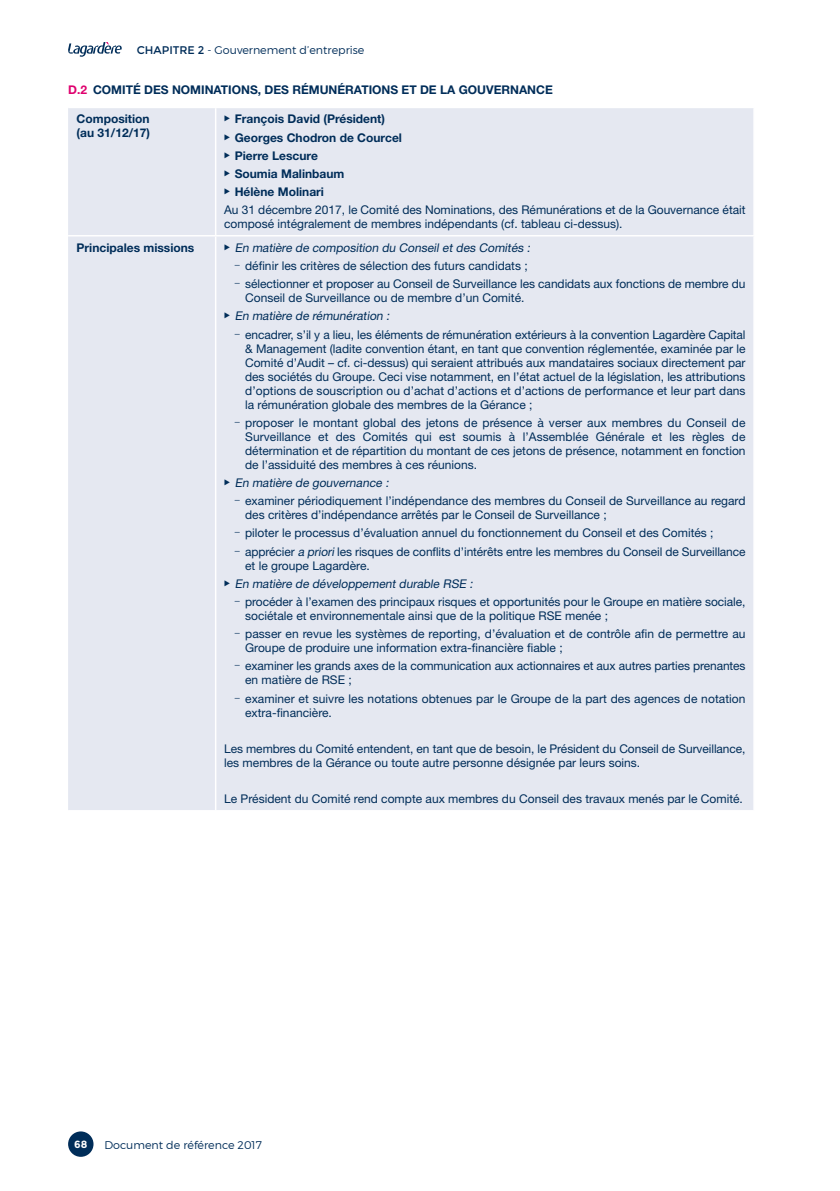
<style>
.page{position:relative;width:840px;height:1191px;background:#fff}
.page>*{position:absolute;margin:0;border:0;box-sizing:border-box;transform-origin:0 0}
.t1{font:12px/14px "Helvetica Neue LT Std";color:#002d59}
.t2{font:700 12px/18.2px "Helvetica Neue LT Std";color:#002d59}
.t3{font:italic 12px "Helvetica Neue LT Std";color:#002d59}
.t4{font:300 11.2px "Montserrat";color:#002d59}
.t5{font:700 10.4px "Montserrat";color:#fff}
.s1{font-weight:400}
.s2{color:#df006e}
.s3{font-style:italic}
</style>
<div class="page">
<div style="left:68px;top:108px;width:685px;height:702px;background:#e5e8f1"></div>
<hr style="left:215px;top:108px;width:1px;height:127px;background:#fff">
<hr style="left:68px;top:235px;width:686px;height:1px;background:#fff">
<hr style="left:215px;top:236px;width:1px;height:574px;background:#fff">
<div style="left:68px;top:1131px;width:25px;height:25px;background:#002d59;border-radius:50%"></div>
<svg style="left:68px;top:42px;width:54px;height:15px"></svg>
<svg style="left:224px;top:116px;width:6px;height:6px"></svg>
<svg style="left:224px;top:134px;width:6px;height:6px"></svg>
<svg style="left:224px;top:152px;width:6px;height:6px"></svg>
<svg style="left:224px;top:170px;width:6px;height:6px"></svg>
<svg style="left:224px;top:188px;width:6px;height:6px"></svg>
<svg style="left:224px;top:244px;width:6px;height:6px"></svg>
<svg style="left:224px;top:312px;width:6px;height:7px"></svg>
<svg style="left:224px;top:479px;width:6px;height:6px"></svg>
<svg style="left:224px;top:580px;width:6px;height:6px"></svg>
<p class="t4" style="left:137px;top:42px;width:229px"><span class="s1">CHAPITRE 2</span> - Gouvernement d’entreprise</p>
<p class="t2" style="left:68px;top:81px;width:486px"><span class="s2">D.2</span> COMITÉ DES NOMINATIONS, DES RÉMUNÉRATIONS ET DE LA GOUVERNANCE</p>
<p class="t2" style="left:77px;top:113px;width:75px;line-height:14px">Composition (au 31/12/17)</p>
<p class="t2" style="left:234px;top:111px;width:169px">François David (Président)<br>Georges Chodron de Courcel<br>Pierre Lescure<br>Soumia Malinbaum<br>Hélène Molinari</p>
<p class="t1" style="left:224px;top:204px;width:522px">Au 31 décembre 2017, le Comité des Nominations, des Rémunérations et de la Gouvernance était composé intégralement de membres indépendants (cf. tableau ci-dessus).</p>
<p class="t2" style="left:77px;top:239px;width:119px">Principales missions</p>
<p class="t3" style="left:234px;top:243px;width:298px">En matière de composition du Conseil et des Comités :</p>
<p class="t1" style="left:234px;top:260px;width:294px"><sup>–</sup> définir les critères de sélection des futurs candidats ;</p>
<p class="t1" style="left:245px;top:278px;width:501px;text-indent:-10px"><sup>–</sup> sélectionner et proposer au Conseil de Surveillance les candidats aux fonctions de membre du<br>Conseil de Surveillance ou de membre d’un Comité.</p>
<p class="t3" style="left:234px;top:312px;width:158px">En matière de rémunération :</p>
<p class="t1" style="left:245px;top:328px;width:501px;text-align:justify;text-indent:-10px"><sup>–</sup> encadrer, s’il y a lieu, les éléments de rémunération extérieurs à la convention Lagardère Capital &amp; Management (ladite convention étant, en tant que convention réglementée, examinée par le Comité d’Audit – cf. ci-dessus) qui seraient attribués aux mandataires sociaux directement par des sociétés du Groupe. Ceci vise notamment, en l’état actuel de la législation, les attributions d’options de souscription ou d’achat d’actions et d’actions de performance et leur part dans la rémunération globale des membres de la Gérance ;</p>
<p class="t1" style="left:245px;top:417px;width:501px;text-align:justify;text-indent:-10px"><sup>–</sup> proposer le montant global des jetons de présence à verser aux membres du Conseil de Surveillance et des Comités qui est soumis à l’Assemblée Générale et les règles de détermination et de répartition du montant de ces jetons de présence, notamment en fonction de l’assiduité des membres à ces réunions.</p>
<p class="t3" style="left:234px;top:478px;width:157px">En matière de gouvernance :</p>
<p class="t1" style="left:245px;top:495px;width:501px;text-indent:-10px"><sup>–</sup> examiner périodiquement l’indépendance des membres du Conseil de Surveillance au regard des critères d’indépendance arrêtés par le Conseil de Surveillance ;</p>
<p class="t1" style="left:234px;top:527px;width:480px"><sup>–</sup> piloter le processus d’évaluation annuel du fonctionnement du Conseil et des Comités ;</p>
<p class="t1" style="left:245px;top:545px;width:501px;text-indent:-10px"><sup>–</sup> apprécier <span class="s3">a priori</span> les risques de conflits d’intérêts entre les membres du Conseil de Surveillance et le groupe Lagardère.</p>
<p class="t3" style="left:234px;top:579px;width:241px">En matière de développement durable RSE :</p>
<p class="t1" style="left:245px;top:596px;width:501px;text-indent:-10px"><sup>–</sup> procéder à l’examen des principaux risques et opportunités pour le Groupe en matière sociale, sociétale et environnementale ainsi que de la politique RSE menée ;</p>
<p class="t1" style="left:245px;top:628px;width:501px;text-indent:-10px"><sup>–</sup> passer en revue les systèmes de reporting, d’évaluation et de contrôle afin de permettre au<br>Groupe de produire une information extra-financière fiable ;</p>
<p class="t1" style="left:245px;top:660px;width:501px;text-indent:-10px"><sup>–</sup> examiner les grands axes de la communication aux actionnaires et aux autres parties prenantes en matière de RSE ;</p>
<p class="t1" style="left:245px;top:692px;width:501px;text-indent:-10px"><sup>–</sup> examiner et suivre les notations obtenues par le Groupe de la part des agences de notation extra-financière.</p>
<p class="t1" style="left:224px;top:743px;width:522px">Les membres du Comité entendent, en tant que de besoin, le Président du Conseil de Surveillance, les membres de la Gérance ou toute autre personne désignée par leurs soins.</p>
<p class="t1" style="left:224px;top:793px;width:520px">Le Président du Comité rend compte aux membres du Conseil des travaux menés par le Comité.</p>
<p class="t5" style="left:74px;top:1137px;width:15px">68</p>
<p class="t4" style="left:104px;top:1137px;width:159px">Document de référence 2017</p>
</div>
